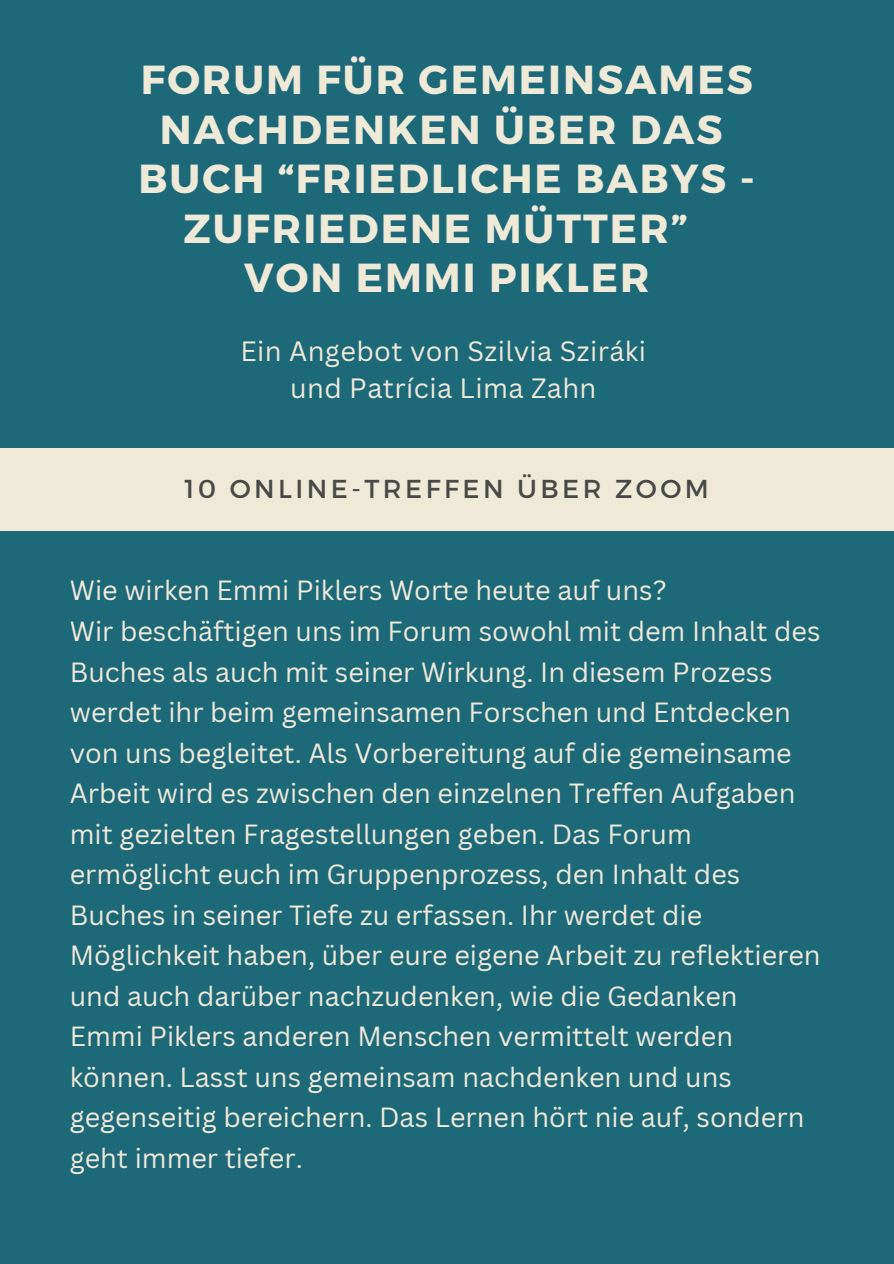
<style>
.page{position:relative;width:894px;height:1264px;background:#fff}
.page>*{position:absolute;margin:0;border:0;box-sizing:border-box;transform-origin:0 0}
.t1{font:700 40.5px/49.5px "Montserrat";letter-spacing:.05em;color:#efe9d8;text-align:center}
.t2{font:27.15px "Canva Sans";letter-spacing:.015em;color:#efe9d8}
.t3{font:27px/40.5px "Canva Sans";color:#efe9d8}
.t4{font:25.95px "Montserrat";letter-spacing:.135em;color:#484948}
</style>
<div class="page">
<div style="left:0;top:0;width:893px;height:1263px;background:#1d6979"></div>
<div style="left:0;top:448px;width:893px;height:83px;background:#efe9d8"></div>
<h1 class="t1" style="left:139px;top:53px;width:617px">FORUM FÜR GEMEINSAMES<br>NACHDENKEN ÜBER DAS<br>BUCH “FRIEDLICHE BABYS -<br>ZUFRIEDENE MÜTTER”<br>VON EMMI PIKLER</h1>
<h2 class="t2" style="left:240px;top:332px;width:407px">Ein Angebot von Szilvia Sziráki</h2>
<p class="t2" style="left:290px;top:369px;width:308px">und Patrícia Lima Zahn</p>
<p class="t4" style="left:184px;top:471px;width:525px">10 ONLINE-TREFFEN ÜBER ZOOM</p>
<p class="t3" style="left:70px;top:569px;width:598px">Wie wirken Emmi Piklers Worte heute auf uns?</p>
<p class="t3" style="left:70px;top:610px;width:752px">Wir beschäftigen uns im Forum sowohl mit dem Inhalt des Buches als auch mit seiner Wirkung. In diesem Prozess werdet ihr beim gemeinsamen Forschen und Entdecken von uns begleitet. Als Vorbereitung auf die gemeinsame Arbeit wird es zwischen den einzelnen Treffen Aufgaben mit gezielten Fragestellungen geben. Das Forum ermöglicht euch im Gruppenprozess, den Inhalt des Buches in seiner Tiefe zu erfassen. Ihr werdet die Möglichkeit haben, über eure eigene Arbeit zu reflektieren und auch darüber nachzudenken, wie die Gedanken<br>Emmi Piklers anderen Menschen vermittelt werden können. Lasst uns gemeinsam nachdenken und uns gegenseitig bereichern. Das Lernen hört nie auf, sondern geht immer tiefer.</p>
</div>
